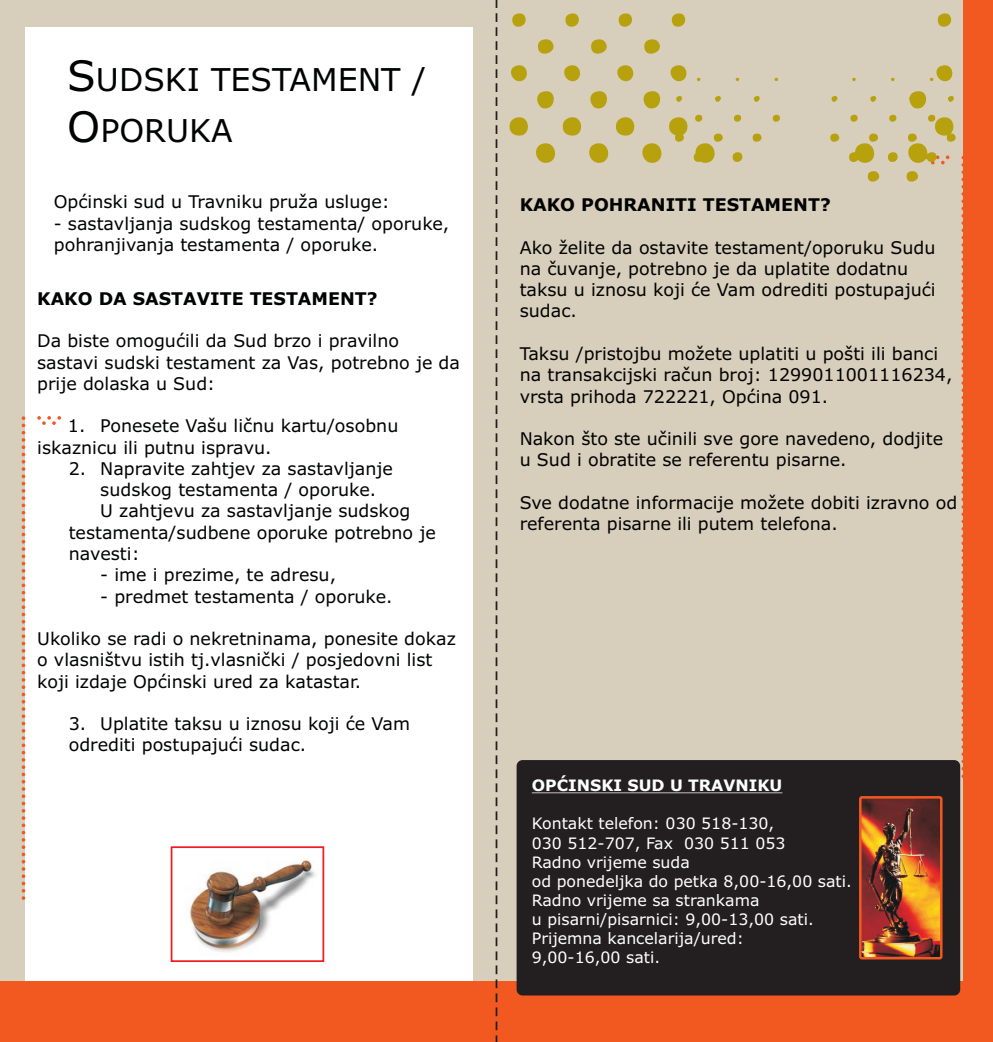
<style>
.page{position:relative;width:993px;height:1042px;background:#fff}
.page>*{position:absolute;margin:0;border:0;box-sizing:border-box;transform-origin:0 0}
.t1{font:31.5px/51.1px "Verdana";color:#010202}
.t2{font:17.5px/21.3px "Verdana";color:#010202}
.t3{font:700 17.5px "Verdana";color:#010202}
.t4{font:15.75px/19.1px "Verdana";color:#fff}
.t5{font:700 15.75px "Verdana";color:#fff}
.s1{font-size:42px}
</style>
<div class="page">
<div style="left:0;top:0;width:981px;height:1042px;background:#d8cebc"></div>
<div style="left:25px;top:28px;width:447px;height:1014px;background:#fff"></div>
<div style="left:0;top:981px;width:992px;height:61px;background:#f15921"></div>
<div style="left:962px;top:0;width:30px;height:1042px;background:#f15921"></div>
<svg style="left:495px;top:0;width:2px;height:1042px"></svg>
<svg style="left:22px;top:416px;width:3px;height:484px"></svg>
<svg style="left:37px;top:416px;width:24px;height:9px"></svg>
<div style="left:516px;top:760px;width:443px;height:235px;background:#231f20;border-radius:6px"></div>
<img style="left:860px;top:797px;width:80px;height:161px;border-radius:2px">
<div style="left:858px;top:796px;width:84px;height:163px;border:2px solid #f15921;border-radius:2px"></div>
<svg style="left:531px;top:792px;width:14px;height:1px"></svg>
<hr style="left:545px;top:792px;width:237px;height:1px;background:#fff">
<img style="left:189px;top:860px;width:127px;height:93px">
<div style="left:171px;top:846px;width:153px;height:116px;border:2px solid #ee1d23"></div>
<svg style="left:511px;top:65px;width:16px;height:17px"></svg>
<svg style="left:644px;top:39px;width:43px;height:43px"></svg>
<svg style="left:591px;top:39px;width:43px;height:43px"></svg>
<svg style="left:538px;top:39px;width:43px;height:43px"></svg>
<svg style="left:937px;top:13px;width:14px;height:14px"></svg>
<svg style="left:671px;top:13px;width:15px;height:14px"></svg>
<svg style="left:618px;top:13px;width:14px;height:14px"></svg>
<svg style="left:565px;top:13px;width:14px;height:14px"></svg>
<svg style="left:512px;top:13px;width:14px;height:14px"></svg>
<svg style="left:752px;top:133px;width:10px;height:9px"></svg>
<svg style="left:772px;top:114px;width:8px;height:8px"></svg>
<svg style="left:829px;top:88px;width:134px;height:690px"></svg>
<svg style="left:753px;top:96px;width:7px;height:6px"></svg>
<svg style="left:509px;top:91px;width:233px;height:72px"></svg>
<svg style="left:929px;top:65px;width:24px;height:17px"></svg>
<svg style="left:774px;top:77px;width:4px;height:4px"></svg>
<h1 class="t1" style="left:67px;top:57px;width:360px"><span class="s1">S</span>UDSKI TESTAMENT /<br><span class="s1">O</span>PORUKA</h1>
<p class="t2" style="left:54px;top:193px;width:337px">Opæinski sud u Travniku pruža usluge:</p>
<p class="t2" style="left:54px;top:214px;width:397px">- sastavljanja sudskog testamenta/ oporuke, pohranjivanja testamenta / oporuke.</p>
<p class="t3" style="left:37px;top:291px;width:342px">KAKO DA SASTAVITE TESTAMENT?</p>
<p class="t2" style="left:37px;top:332px;width:424px">Da biste omoguæili da Sud brzo i pravilno sastavi sudski testament za Vas, potrebno je da prije dolaska u Sud:</p>
<p class="t2" style="left:37px;top:417px;width:362px;text-indent:31px">1. Ponesete Vašu liènu kartu/osobnu iskaznicu ili putnu ispravu.</p>
<p class="t2" style="left:69px;top:459px;width:325px">2. Napravite zahtjev za sastavljanje</p>
<p class="t2" style="left:100px;top:480px;width:277px">sudskog testamenta / oporuke.</p>
<p class="t2" style="left:100px;top:502px;width:311px">U zahtjevu za sastavljanje sudskog</p>
<p class="t2" style="left:69px;top:523px;width:368px">testamenta/sudbene oporuke potrebno je</p>
<p class="t2" style="left:69px;top:544px;width:72px">navesti:</p>
<p class="t2" style="left:100px;top:566px;width:237px">- ime i prezime, te adresu,</p>
<p class="t2" style="left:100px;top:587px;width:293px">- predmet testamenta / oporuke.</p>
<p class="t2" style="left:37px;top:629px;width:420px">Ukoliko se radi o nekretninama, ponesite dokaz o vlasništvu istih tj.vlasnièki / posjedovni list koji izdaje Opæinski ured za katastar.</p>
<p class="t2" style="left:69px;top:714px;width:343px">3. Uplatite taksu u iznosu koji æe Vam odrediti postupajuæi sudac.</p>
<p class="t3" style="left:519px;top:198px;width:312px">KAKO POHRANITI TESTAMENT?</p>
<p class="t2" style="left:519px;top:238px;width:417px">Ako želite da ostavite testament/oporuku Sudu na èuvanje, potrebno je da uplatite dodatnu taksu u iznosu koji æe Vam odrediti postupajuæi sudac.</p>
<p class="t2" style="left:519px;top:344px;width:434px">Taksu /pristojbu možete uplatiti u pošti ili banci na transakcijski raèun broj: 1299011001116234, vrsta prihoda 722221, Opæina 091.</p>
<p class="t2" style="left:519px;top:429px;width:425px">Nakon što ste uèinili sve gore navedeno, dodjite u Sud i obratite se referentu pisarne.</p>
<p class="t2" style="left:519px;top:493px;width:439px">Sve dodatne informacije možete dobiti izravno od referenta pisarne ili putem telefona.</p>
<p class="t5" style="left:531px;top:779px;width:252px">OPÆINSKI SUD U TRAVNIKU</p>
<p class="t4" style="left:531px;top:815px;width:321px">Kontakt telefon: 030 518-130,<br>030 512-707, Fax 030 511 053<br>Radno vrijeme suda<br>od ponedeljka do petka 8,00-16,00 sati.<br>Radno vrijeme sa strankama<br>u pisarni/pisarnici: 9,00-13,00 sati.<br>Prijemna kancelarija/ured:<br>9,00-16,00 sati.</p>
</div>
